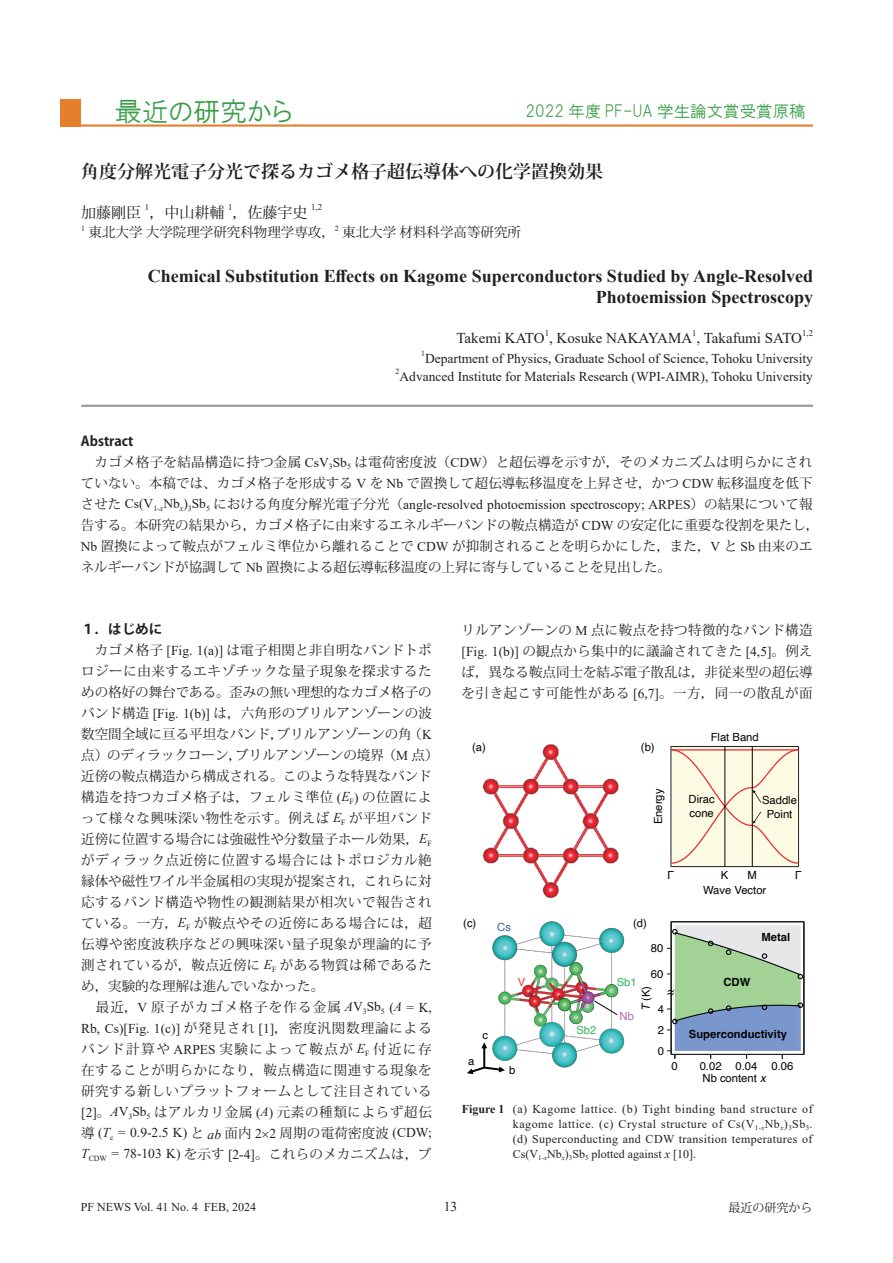
<style>
.page{position:relative;width:893px;height:1263px;background:#fff}
.page>*{position:absolute;margin:0;border:0;box-sizing:border-box;transform-origin:0 0}
.t1{font:27px "HGP Gothic M";color:#399e47}
.t2{font:700 18px/21px "Times New Roman";color:#231f20;text-align:right}
.t3{font:700 18px "Koz Min Pro";color:#231f20}
.t4{font:16.5px "HGP Gothic M";color:#399e47}
.t5{font:15px "Times New Roman";color:#231f20}
.t6{font:15px "Koz Min Pro";color:#231f20}
.t7{font:13.5px/21px "Koz Min Pro";letter-spacing:.01em;color:#231f20}
.t8{font:13.5px "Times New Roman";color:#231f20}
.t9{font:700 13.5px "Koz Go Pro";color:#231f20}
.t10{font:12px/15px "Times New Roman";color:#231f20;text-align:justify}
.t11{font:12px "Koz Min Pro";color:#231f20}
.t12{font:11.25px/13.5px "Helvetica";color:#030303}
.t13{font:700 11.25px "Helvetica";color:#030303}
.t14{font:11.25px "Helvetica";color:#33b55d}
.t15{font:11.25px "Helvetica";color:#395e9b}
.t16{font:11.25px "Helvetica";color:#b26aab}
.t17{font:11.25px "Helvetica";color:#ee382d}
.t18{font:8.7px "Times New Roman";color:#231f20}
.t19{font:7.8px "Times New Roman";color:#231f20}
.s1{font-family:"HGS Soei Kakugothic UB";color:#231f20}
.s2{font-size:27px}
.s3{font-family:"Times New Roman"}
.s4{font-family:"Koz Min Pro"}
.s5{font-family:"Times New Roman";font-style:italic}
.s6{font-style:italic}
.s7{font-weight:700}
</style>
<div class="page">
<hr style="left:60px;top:124px;width:753px;height:3px;background:#e77e2c">
<hr style="left:81px;top:405px;width:732px;height:2px;background:#939598">
<div style="left:60px;top:99px;width:21px;height:28px;background:#e77e2c"></div>
<hr style="left:803px;top:995px;width:1px;height:59px;background:#231f20">
<hr style="left:803px;top:922px;width:1px;height:73px;background:#231f20">
<hr style="left:671px;top:922px;width:1px;height:132px;background:#231f20">
<hr style="left:804px;top:922px;width:1px;height:132px;background:#231f20">
<hr style="left:671px;top:1054px;width:133px;height:1px;background:#231f20">
<hr style="left:671px;top:921px;width:133px;height:1px;background:#231f20">
<svg style="left:667px;top:925px;width:136px;height:133px;background:#a1bcb4"></svg>
<img style="left:492px;top:921px;width:133px;height:147px">
<svg style="left:467px;top:1042px;width:38px;height:32px"></svg>
<svg style="left:593px;top:1000px;width:25px;height:16px"></svg>
<img style="left:482px;top:744px;width:137px;height:155px">
<div style="left:671px;top:747px;width:127px;height:119px;background:#fcfbe3"></div>
<hr style="left:671px;top:747px;width:1px;height:119px;background:#231f20">
<hr style="left:798px;top:747px;width:1px;height:119px;background:#231f20">
<hr style="left:671px;top:866px;width:128px;height:1px;background:#231f20">
<hr style="left:671px;top:746px;width:128px;height:1px;background:#231f20">
<hr style="left:725px;top:746px;width:1px;height:120px;background:#030303">
<hr style="left:752px;top:746px;width:1px;height:120px;background:#030303">
<svg style="left:670px;top:749px;width:130px;height:115px"></svg>
<h1 class="t1" style="left:61px;top:98px;width:233px"><span class="s1">　　</span>最近の研究から</h1>
<p class="t4" style="left:337px;top:103px;width:470px"><span class="s2">　　　　　　　　　</span> 2022 年度 PF-UA 学生論文賞受賞原稿</p>
<h2 class="t3" style="left:81px;top:158px;width:523px">角度分解光電子分光で探るカゴメ格子超伝導体への化学置換効果</h2>
<p class="t6" style="left:81px;top:201px;width:61px">加藤剛臣</p>
<p class="t18" style="left:145px;top:201px;width:6px">1</p>
<p class="t6" style="left:149px;top:201px;width:76px">，中山耕輔</p>
<p class="t18" style="left:228px;top:201px;width:6px">1</p>
<p class="t6" style="left:232px;top:201px;width:76px">，佐藤宇史</p>
<p class="t18" style="left:311px;top:201px;width:12px">1,2</p>
<p class="t19" style="left:81px;top:222px;width:5px">1</p>
<p class="t7" style="left:89px;top:221px;width:248px">東北大学大学院理学研究科物理学専攻，</p>
<p class="t19" style="left:335px;top:222px;width:5px">2</p>
<p class="t7" style="left:342px;top:221px;width:180px">東北大学材料科学高等研究所</p>
<h2 class="t2" style="left:148px;top:265px;width:667px">Chemical Substitution Effects on Kagome Superconductors Studied by Angle-Resolved<br>Photoemission Spectroscopy</h2>
<p class="t5" style="left:456px;top:327px;width:347px">Takemi KATO , Kosuke NAKAYAMA , Takafumi SATO</p>
<p class="t18" style="left:545px;top:327px;width:6px">1</p>
<p class="t18" style="left:692px;top:327px;width:6px">1</p>
<p class="t18" style="left:802px;top:327px;width:12px">1,2</p>
<p class="t19" style="left:421px;top:348px;width:5px">1</p>
<p class="t8" style="left:425px;top:348px;width:389px">Department of Physics, Graduate School of Science, Tohoku University</p>
<p class="t19" style="left:396px;top:366px;width:5px">2</p>
<p class="t8" style="left:400px;top:366px;width:415px">Advanced Institute for Materials Research (WPI-AIMR), Tohoku University</p>
<p class="t9" style="left:81px;top:432px;width:54px">Abstract</p>
<p class="t7" style="left:81px;top:451px;width:733px">　カゴメ格子を結晶構造に持つ金属 <span class="s3">CsV</span><sub>3</sub><span class="s3">Sb</span><sub>5</sub> は電荷密度波（<span class="s3">CDW</span>）と超伝導を示すが，そのメカニズムは明らかにされていない。本稿では、カゴメ格子を形成する <span class="s3">V</span> を <span class="s3">Nb</span> で置換して超伝導転移温度を上昇させ，かつ <span class="s3">CDW</span> 転移温度を低下</p>
<p class="t8" style="left:81px;top:495px;width:733px"><span class="s4">させた</span> Cs(V<sub>1-</sub><sub>x</sub>Nb<sub>x</sub>)<sub>3</sub>Sb<sub>5</sub> <span class="s4">における角度分解光電子分光（</span>angle-resolved photoemission spectroscopy; ARPES<span class="s4">）の結果について報</span></p>
<p class="t7" style="left:81px;top:514px;width:740px">告する。本研究の結果から，カゴメ格子に由来するエネルギーバンドの鞍点構造が <span class="s3">CDW</span> の安定化に重要な役割を果たし，<br><span class="s3">Nb</span> 置換によって鞍点がフェルミ準位から離れることで <span class="s3">CDW</span> が抑制されることを明らかにした，また，<span class="s3">V</span> と <span class="s3">Sb</span> 由来のエネルギーバンドが協調して <span class="s3">Nb</span> 置換による超伝導転移温度の上昇に寄与していることを見出した。</p>
<p class="t9" style="left:81px;top:620px;width:82px">１．はじめに</p>
<p class="t7" style="left:81px;top:639px;width:359px">　カゴメ格子 <span class="s3">[Fig. 1(a)]</span> は電子相関と非自明なバンドトポロジーに由来するエキゾチックな量子現象を探求するための格好の舞台である。歪みの無い理想的なカゴメ格子のバンド構造 <span class="s3">[Fig. 1(b)]</span> は，六角形のブリルアンゾーンの波数空間全域に亘る平坦なバンド，ブリルアンゾーンの角（<span class="s3">K</span>点）のディラックコーン，ブリルアンゾーンの境界（<span class="s3">M</span> 点）近傍の鞍点構造から構成される。このような特異なバンド構造を持つカゴメ格子は，フェルミ準位 <span class="s3">(</span><span class="s5">E</span><sub>F</sub><span class="s3">)</span> の位置によって様々な興味深い物性を示す。例えば <span class="s5">E</span><sub>F</sub> が平坦バンド近傍に位置する場合には強磁性や分数量子ホール効果，<span class="s5">E</span><sub>F</sub>がディラック点近傍に位置する場合にはトポロジカル絶縁体や磁性ワイル半金属相の実現が提案され，これらに対応するバンド構造や物性の観測結果が相次いで報告されている。一方，<span class="s5">E</span><sub>F</sub> が鞍点やその近傍にある場合には，超伝導や密度波秩序などの興味深い量子現象が理論的に予測されているが，鞍点近傍に <span class="s5">E</span><sub>F</sub> がある物質は稀であるため，実験的な理解は進んでいなかった。<br>　最近，<span class="s3">V</span> 原子がカゴメ格子を作る金属 <span class="s5">A</span><span class="s3">V</span><sub>3</sub><span class="s3">Sb</span><sub>5</sub> <span class="s3">(</span><span class="s5">A</span> <span class="s3">= K,</span></p>
<p class="t8" style="left:81px;top:1019px;width:352px">Rb, Cs)[Fig. 1(c)] <span class="s4">が発見され</span> [1]<span class="s4">，密度汎関数理論による</span></p>
<p class="t7" style="left:81px;top:1038px;width:352px;text-align:justify">バンド計算や <span class="s3">ARPES</span> 実験によって鞍点が <span class="s5">E</span><sub>F</sub> 付近に存在することが明らかになり，鞍点構造に関連する現象を研究する新しいプラットフォームとして注目されている<span class="s3">[2]</span>。<span class="s5">A</span><span class="s3">V</span><sub>3</sub><span class="s3">Sb</span><sub>5</sub> はアルカリ金属 <span class="s3">(</span><span class="s5">A</span><span class="s3">)</span> 元素の種類によらず超伝</p>
<p class="t8" style="left:81px;top:1123px;width:352px"><span class="s4">導</span> (<span class="s6">T</span><sub>c</sub> = 0.9-2.5 K) <span class="s4">と</span> <span class="s6">ab</span> <span class="s4">面内</span> 2 2 <span class="s4">周期の電荷密度波</span> (CDW;</p>
<p class="t7" style="left:81px;top:1143px;width:352px"><span class="s5">T</span><sub>CDW</sub> <span class="s3">= 78-103 K)</span> を示す <span class="s3">[2-4]</span>。これらのメカニズムは，ブ</p>
<p class="t7" style="left:462px;top:619px;width:352px;text-align:justify">リルアンゾーンの <span class="s3">M</span> 点に鞍点を持つ特徴的なバンド構造<span class="s3">[Fig. 1(b)]</span> の観点から集中的に議論されてきた <span class="s3">[4,5]</span>。例えば，異なる鞍点同士を結ぶ電子散乱は，非従来型の超伝導を引き起こす可能性がある <span class="s3">[6,7]</span>。一方，同一の散乱が面</p>
<p class="t12" style="left:472px;top:740px;width:15px">(a)</p>
<p class="t12" style="left:641px;top:740px;width:15px">(b)</p>
<p class="t12" style="left:652px;top:824px;width:37px;rotate:-90deg">Energy</p>
<p class="t12" style="left:711px;top:731px;width:50px">Flat Band</p>
<p class="t12" style="left:689px;top:793px;width:28px">Dirac cone</p>
<p class="t12" style="left:762px;top:794px;width:37px;text-align:center">Saddle<br>Point</p>
<p class="t12" style="left:667px;top:868px;width:8px">Γ</p>
<p class="t12" style="left:721px;top:868px;width:9px">K</p>
<p class="t12" style="left:747px;top:868px;width:11px">M</p>
<p class="t12" style="left:795px;top:868px;width:8px">Γ</p>
<p class="t12" style="left:703px;top:884px;width:65px">Wave Vector</p>
<p class="t12" style="left:463px;top:916px;width:15px">(c)</p>
<p class="t15" style="left:497px;top:919px;width:15px">Cs</p>
<p class="t12" style="left:633px;top:916px;width:15px">(d)</p>
<p class="t13" style="left:761px;top:930px;width:30px">Metal</p>
<p class="t12" style="left:651px;top:942px;width:14px">80</p>
<p class="t12" style="left:482px;top:1029px;width:7px">c</p>
<p class="t17" style="left:518px;top:973px;width:9px">V</p>
<p class="t14" style="left:576px;top:1021px;width:22px">Sb2</p>
<p class="t12" style="left:651px;top:967px;width:14px">60</p>
<p class="t14" style="left:617px;top:973px;width:22px">Sb1</p>
<p class="t16" style="left:620px;top:1007px;width:16px">Nb</p>
<p class="t12" style="left:639px;top:1010px;width:26px;rotate:-90deg"><span class="s6">T</span> (K)</p>
<p class="t12" style="left:674px;top:999px;width:8px;rotate:-180deg">~~</p>
<p class="t12" style="left:658px;top:999px;width:8px;line-height:20.9px">4<br>2</p>
<p class="t13" style="left:723px;top:975px;width:28px">CDW</p>
<p class="t13" style="left:689px;top:1027px;width:100px">Superconductivity</p>
<p class="t12" style="left:658px;top:1044px;width:8px">0</p>
<p class="t12" style="left:468px;top:1055px;width:8px">a</p>
<p class="t12" style="left:509px;top:1063px;width:8px">b</p>
<p class="t12" style="left:672px;top:1059px;width:8px">0</p>
<p class="t12" style="left:700px;top:1059px;width:59px">0.02 0.04</p>
<p class="t12" style="left:772px;top:1059px;width:23px">0.06</p>
<p class="t12" style="left:702px;top:1071px;width:65px">Nb content <span class="s6">x</span></p>
<p class="t10" style="left:513px;top:1101px;width:301px;text-indent:-51px"><span class="s7">Figure 1</span> (a) Kagome lattice. (b) Tight binding band structure of kagome lattice. (c) Crystal structure of Cs(V<sub>1-</sub><sub>x</sub>Nb<sub>x</sub>)<sub>3</sub>Sb<sub>5</sub>. (d) Superconducting and CDW transition temperatures of Cs(V<sub>1-</sub><sub>x</sub>Nb<sub>x</sub>)<sub>3</sub>Sb<sub>5</sub> plotted against <span class="s6">x</span> [10].</p>
<p class="t10" style="left:81px;top:1199px;width:177px">PF NEWS Vol. 41 No. 4 FEB, 2024</p>
<p class="t8" style="left:444px;top:1197px;width:15px">13</p>
<p class="t11" style="left:729px;top:1199px;width:85px">最近の研究から</p>
</div>
